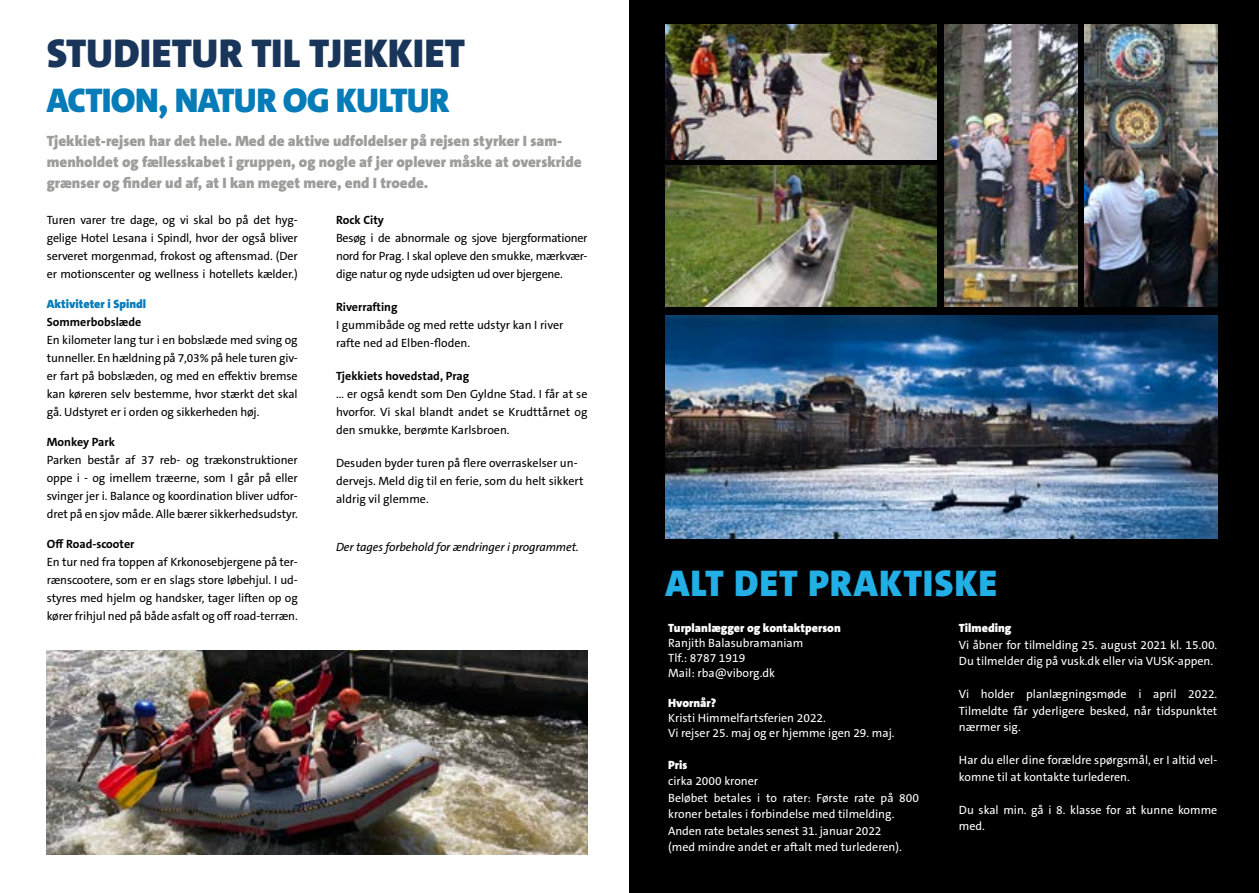
<style>
.page{position:relative;width:1259px;height:893px;background:#fff}
.page>*{position:absolute;margin:0;border:0;box-sizing:border-box;transform-origin:0 0}
.t1{font:900 40.5px "The Sans C5";color:#19365a}
.t2{font:900 37.5px "The Sans C5";letter-spacing:.03em;color:#21afe6}
.t3{font:900 34.5px "The Sans C5";letter-spacing:-.025em;color:#057cb8}
.t4{font:900 15px/21px "The Sans C5";color:#9d9d9c}
.t5{font:12px/18px "The Sans C5";letter-spacing:-.01em;color:#000;text-align:justify}
.t6{font:12px/16.5px "The Sans C5";color:#fff}
.t7{font:700 12px "The Sans C5";color:#000}
.t8{font:900 12px "The Sans C5";color:#fff}
.t9{font:italic 12px "The Sans C5";letter-spacing:-.01em;color:#000}
.t10{font:900 12px "The Sans C5";color:#057cb8}
</style>
<div class="page">
<div style="left:629px;top:0;width:630px;height:893px;background:#000"></div>
<img style="left:47px;top:651px;width:540px;height:204px">
<img style="left:665px;top:166px;width:271px;height:140px">
<img style="left:665px;top:24px;width:271px;height:135px">
<img style="left:665px;top:315px;width:552px;height:224px">
<img style="left:944px;top:24px;width:133px;height:283px">
<img style="left:1084px;top:24px;width:133px;height:283px">
<p class="t1" style="left:47px;top:27px;width:420px">STUDIETUR TIL TJEKKIET</p>
<p class="t3" style="left:47px;top:78px;width:404px">ACTION, NATUR OG KULTUR</p>
<p class="t4" style="left:47px;top:130px;width:536px">Tjekkiet-rejsen har det hele. Med de aktive udfoldelser på rejsen styrker I sam&shy;menholdet og fællesskabet i gruppen, og nogle af jer oplever måske at overskride grænser og finder ud af, at I kan meget mere, end I troede.</p>
<p class="t7" style="left:336px;top:213px;width:49px">Rock City</p>
<p class="t5" style="left:336px;top:229px;width:253px">Besøg i de abnormale og sjove bjergformationer nord for Prag. I skal opleve den smukke, mærkvær&shy;dige natur og nyde udsigten ud over bjergene.</p>
<p class="t7" style="left:336px;top:300px;width:63px">Riverrafting</p>
<p class="t5" style="left:336px;top:316px;width:229px">I gummibåde og med rette udstyr kan I river rafte ned ad Elben-floden.</p>
<p class="t7" style="left:336px;top:369px;width:135px">Tjekkiets hovedstad, Prag</p>
<p class="t5" style="left:336px;top:385px;width:253px">... er også kendt som Den Gyldne Stad. I får at se hvorfor. Vi skal blandt andet se Krudttårnet og den smukke, berømte Karlsbroen.</p>
<p class="t5" style="left:336px;top:454px;width:249px;text-align:left">Desuden byder turen på flere overraskelser un&shy;dervejs. Meld dig til en ferie, som du helt sikkert aldrig vil glemme.</p>
<p class="t9" style="left:336px;top:540px;width:244px">Der tages forbehold for ændringer i programmet.</p>
<p class="t5" style="left:47px;top:211px;width:252px">Turen varer tre dage, og vi skal bo på det hyg&shy;gelige Hotel Lesana i Spindl, hvor der også bliver serveret morgenmad, frokost og aftensmad. (Der er motionscenter og wellness i hotellets kælder.)</p>
<p class="t10" style="left:47px;top:297px;width:101px">Aktiviteter i Spindl</p>
<p class="t7" style="left:47px;top:315px;width:96px">Sommerbobslæde</p>
<p class="t5" style="left:47px;top:331px;width:252px">En kilometer lang tur i en bobslæde med sving og tunneller. En hældning på 7,03% på hele turen giv&shy;er fart på bobslæden, og med en effektiv bremse kan køreren selv bestemme, hvor stærkt det skal gå. Udstyret er i orden og sikkerheden høj.</p>
<p class="t7" style="left:47px;top:435px;width:70px">Monkey Park</p>
<p class="t5" style="left:47px;top:451px;width:252px">Parken består af 37 reb- og trækonstruktioner oppe i - og imellem træerne, som I går på eller svinger jer i. Balance og koordination bliver udfor&shy;dret på en sjov måde. Alle bærer sikkerhedsudstyr.</p>
<p class="t7" style="left:47px;top:537px;width:89px">Off Road-scooter</p>
<p class="t5" style="left:47px;top:553px;width:252px">En tur ned fra toppen af Krkonosebjergene på ter&shy;rænscootere, som er en slags store løbehjul. I ud&shy;styres med hjelm og handsker, tager liften op og kører frihjul ned på både asfalt og off road-terræn.</p>
<p class="t2" style="left:665px;top:559px;width:333px">ALT DET PRAKTISKE</p>
<p class="t8" style="left:668px;top:620px;width:174px">Turplanlægger og kontaktperson</p>
<p class="t6" style="left:668px;top:635px;width:137px">Ranjith Balasubramaniam</p>
<p class="t6" style="left:668px;top:650px;width:79px">Tlf.: 8787 1919</p>
<p class="t6" style="left:668px;top:665px;width:108px">Mail: rba@viborg.dk</p>
<p class="t8" style="left:668px;top:695px;width:50px">Hvornår?</p>
<p class="t6" style="left:668px;top:710px;width:159px">Kristi Himmelfartsferien 2022.</p>
<p class="t6" style="left:668px;top:725px;width:228px">Vi rejser 25. maj og er hjemme igen 29. maj.</p>
<p class="t8" style="left:668px;top:757px;width:21px">Pris</p>
<p class="t6" style="left:668px;top:773px;width:91px">cirka 2000 kroner</p>
<p class="t6" style="left:668px;top:789px;width:252px">Beløbet betales i to rater: Første rate på 800 kroner betales i forbindelse med tilmelding.</p>
<p class="t6" style="left:668px;top:822px;width:215px">Anden rate betales senest 31. januar 2022</p>
<p class="t6" style="left:668px;top:839px;width:235px">(med mindre andet er aftalt med turlederen).</p>
<p class="t8" style="left:959px;top:620px;width:54px">Tilmeding</p>
<p class="t6" style="left:959px;top:636px;width:260px">Vi åbner for tilmelding 25. august 2021 kl. 15.00.<br>Du tilmelder dig på vusk.dk eller via VUSK-appen.</p>
<p class="t6" style="left:959px;top:686px;width:260px;text-align:justify">Vi holder planlægningsmøde i april 2022.<br>Tilmeldte får yderligere besked, når tidspunktet nærmer sig.</p>
<p class="t6" style="left:959px;top:752px;width:260px">Har du eller dine forældre spørgsmål, er I altid vel&shy;komne til at kontakte turlederen.</p>
<p class="t6" style="left:959px;top:801px;width:260px">Du skal min. gå i 8. klasse for at kunne komme med.</p>
</div>
